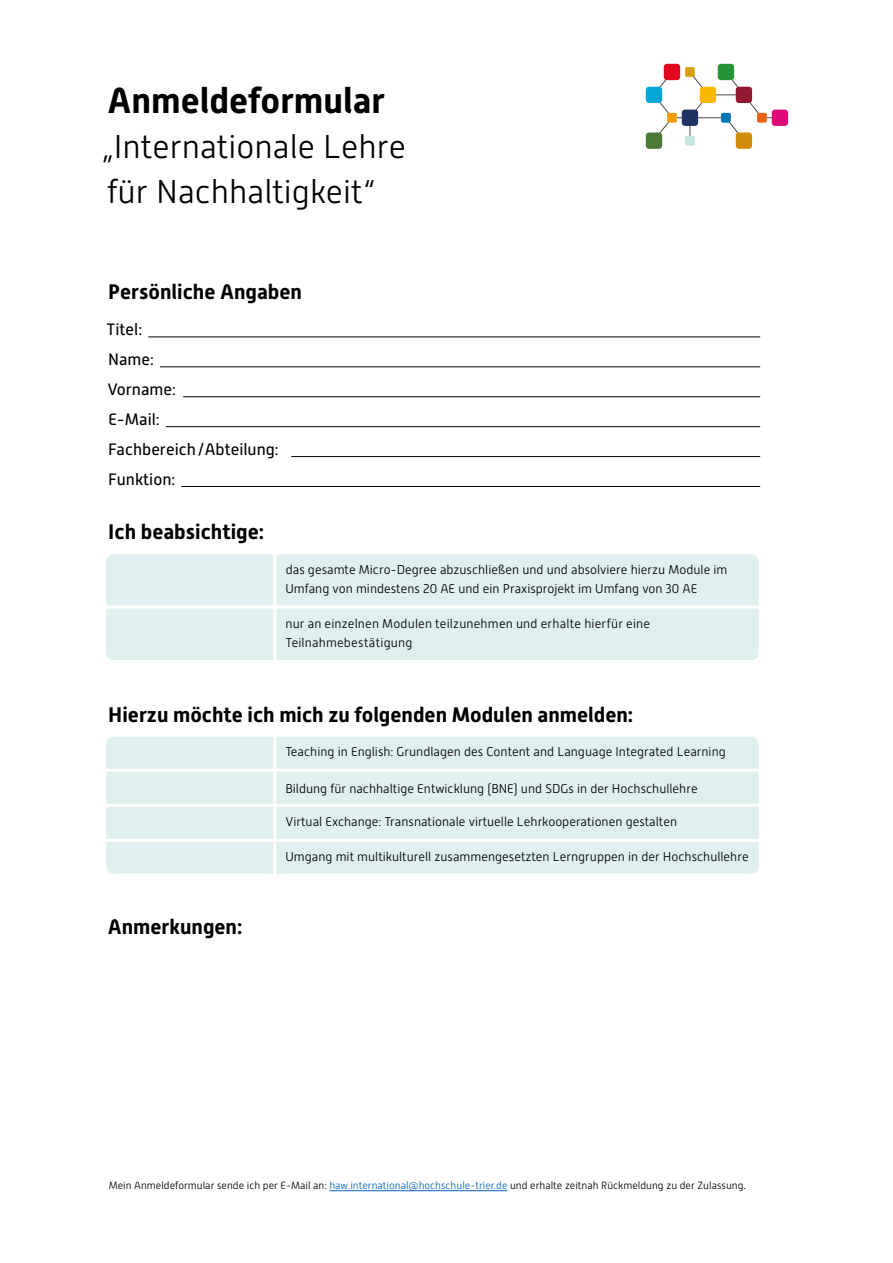
<style>
.page{position:relative;width:893px;height:1263px;background:#fff}
.page>*{position:absolute;margin:0;border:0;box-sizing:border-box;transform-origin:0 0}
.ÜBERSCHRIFT{font:700 36px "Alwyn New";color:#000}
.ÜBERSCHRIFT-2{font:300 33px "Alwyn New";color:#000}
.ÜBERSCHRIFT-3{font:700 21px "Alwyn New";color:#000}
.t1{font:16.5px "Alwyn New";color:#000}
.t2{font:300 12.75px/19.5px "Alwyn New";color:#000}
.t3{font:300 10.5px "Alwyn New";color:#000}
.s1{color:#0563c1}
.s2{font-size:12.75px}
</style>
<div class="page">
<hr style="left:329px;top:1190px;width:178px;height:1px;background:#0563c1">
<div style="left:106px;top:554px;width:653px;height:106px;background:#dff0ee"></div>
<div style="left:105px;top:770px;width:170px;height:35px;background:#dff0ee;border:2px solid #fff"></div>
<div style="left:105px;top:805px;width:170px;height:35px;background:#dff0ee;border:2px solid #fff"></div>
<svg style="left:105px;top:736px;width:654px;height:35px;background:#e1f1ef"></svg>
<div style="left:275px;top:770px;width:485px;height:35px;background:#dff0ee;border:2px solid #fff"></div>
<div style="left:275px;top:805px;width:485px;height:35px;background:#dff0ee;border:2px solid #fff"></div>
<svg style="left:105px;top:839px;width:655px;height:35px;background:#e2f1ef"></svg>
<hr style="left:148px;top:337px;width:612px;height:1px;background:#000">
<hr style="left:160px;top:367px;width:600px;height:1px;background:#000">
<hr style="left:183px;top:396px;width:577px;height:1px;background:#000">
<hr style="left:166px;top:426px;width:594px;height:1px;background:#000">
<hr style="left:291px;top:456px;width:469px;height:1px;background:#000">
<hr style="left:181px;top:486px;width:579px;height:1px;background:#000">
<hr style="left:708px;top:94px;width:36px;height:1px;background:#4a4a49">
<svg style="left:725px;top:71px;width:55px;height:71px"></svg>
<hr style="left:672px;top:117px;width:54px;height:1px;background:#4a4a49">
<svg style="left:689px;top:76px;width:20px;height:61px"></svg>
<svg style="left:653px;top:71px;width:20px;height:71px"></svg>
<div style="left:664px;top:64px;width:16px;height:16px;background:#e2071f;border-radius:3px"></div>
<div style="left:718px;top:64px;width:16px;height:16px;background:#289438;border-radius:3px"></div>
<div style="left:646px;top:87px;width:16px;height:16px;background:#00a7d7;border-radius:3px"></div>
<div style="left:700px;top:87px;width:16px;height:16px;background:#fbb800;border-radius:3px"></div>
<div style="left:736px;top:87px;width:16px;height:16px;background:#931831;border-radius:3px"></div>
<div style="left:682px;top:110px;width:16px;height:16px;background:#1f3262;border-radius:3px"></div>
<div style="left:721px;top:113px;width:10px;height:10px;background:#0076b8;border-radius:2px"></div>
<div style="left:772px;top:110px;width:16px;height:16px;background:#dd0979;border-radius:3px"></div>
<div style="left:757px;top:113px;width:10px;height:10px;background:#ec6411;border-radius:2px"></div>
<div style="left:685px;top:67px;width:10px;height:10px;background:#d6a102;border-radius:2px"></div>
<div style="left:667px;top:113px;width:10px;height:10px;background:#f59d08;border-radius:2px"></div>
<div style="left:685px;top:136px;width:10px;height:10px;background:#c6e4e0;border-radius:2px"></div>
<div style="left:646px;top:132px;width:16px;height:17px;background:#4b7936;border-radius:3px"></div>
<div style="left:736px;top:132px;width:16px;height:17px;background:#d28d0e;border-radius:3px"></div>
<p class="ÜBERSCHRIFT" style="left:108px;top:79px;width:279px">Anmeldeformular</p>
<p class="ÜBERSCHRIFT-2" style="left:102px;top:128px;width:306px">„Internationale Lehre</p>
<p class="ÜBERSCHRIFT-2" style="left:107px;top:173px;width:269px">für Nachhaltigkeit“</p>
<p class="ÜBERSCHRIFT-3" style="left:108px;top:279px;width:195px">Persönliche Angaben</p>
<p class="t1" style="left:107px;top:320px;width:37px">Titel:</p>
<p class="t1" style="left:108px;top:350px;width:47px">Name:</p>
<p class="t1" style="left:107px;top:380px;width:70px">Vorname:</p>
<p class="t1" style="left:108px;top:410px;width:53px">E-Mail:</p>
<p class="t1" style="left:108px;top:440px;width:172px">Fachbereich/Abteilung:</p>
<p class="t1" style="left:108px;top:470px;width:69px">Funktion:</p>
<p class="ÜBERSCHRIFT-3" style="left:108px;top:520px;width:157px">Ich beabsichtige:</p>
<p class="t2" style="left:285px;top:559px;width:443px">das gesamte Micro-Degree abzuschließen und und absolviere hierzu Module im<br>Umfang von mindestens 20 AE und ein Praxisprojekt im Umfang von 30 AE</p>
<p class="t2" style="left:285px;top:614px;width:366px">nur an einzelnen Modulen teilzunehmen und erhalte hierfür eine<br>Teilnahmebestätigung</p>
<p class="ÜBERSCHRIFT-3" style="left:108px;top:702px;width:526px">Hierzu möchte ich mich zu folgenden Modulen anmelden:</p>
<p class="t2" style="left:285px;top:742px;width:442px">Teaching in English: Grundlagen des Content and Language Integrated Learning</p>
<p class="t2" style="left:285px;top:778px;width:414px">Bildung für nachhaltige Entwicklung (BNE) und SDGs in der Hochschullehre</p>
<p class="t2" style="left:285px;top:812px;width:393px">Virtual Exchange: Transnationale virtuelle Lehrkooperationen gestalten</p>
<p class="ÜBERSCHRIFT-3" style="left:108px;top:915px;width:136px">Anmerkungen:</p>
<p class="t2" style="left:285px;top:847px;width:465px">Umgang mit multikulturell zusammengesetzten Lerngruppen in der Hochschullehre</p>
<p class="t3" style="left:109px;top:1180px;width:639px">Mein Anmeldeformular sende ich per E-Mail an: <span class="s1">haw.international@hochschule-trier.de</span> und erhalte zeitnah Rückmeldung zu der Zulassung<span class="s2">.</span></p>
</div>
